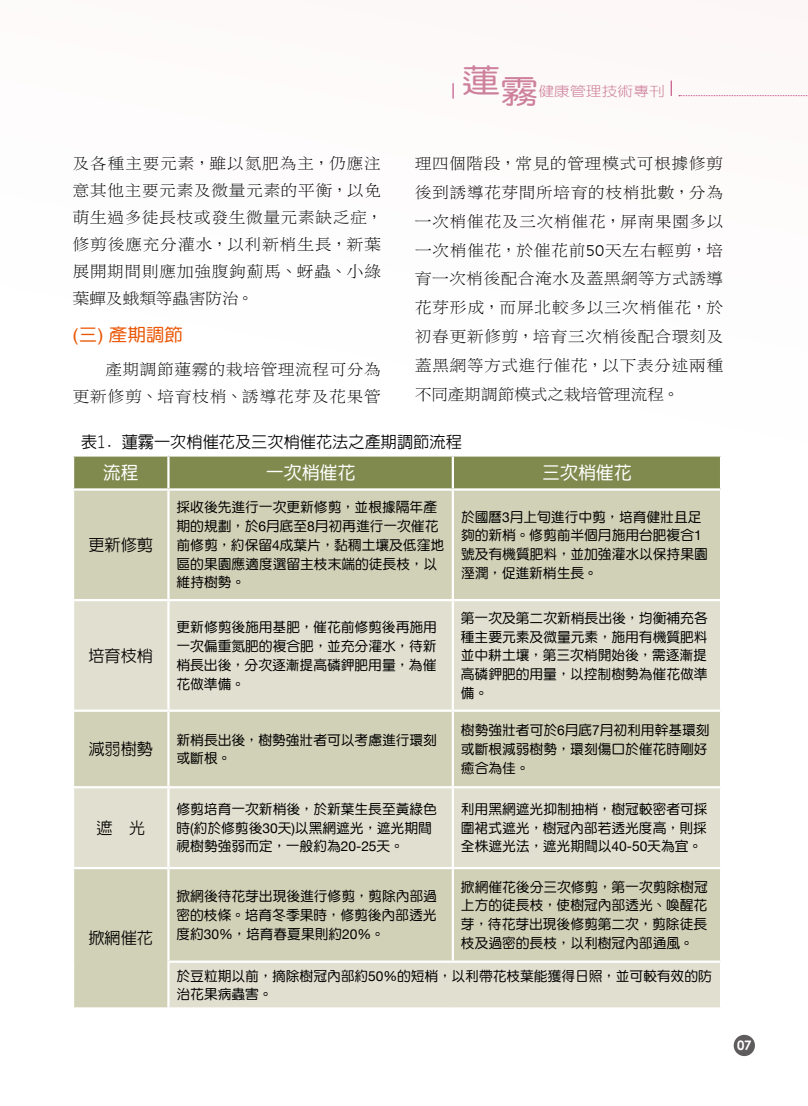
<style>
.page{position:relative;width:808px;height:1106px;background:#fff}
.page>*{position:absolute;margin:0;border:0;box-sizing:border-box;transform-origin:0 0}
.t1{font:32.4px "DF Yuan Std W5";color:#ce819c;scale:1.17 1}
.t2{font:18px "DF Yuan Std W5";letter-spacing:-.005em;color:#fff}
.t3{font:17.7px "DF Yuan Std W5";color:#ea5504;scale:1.05 1}
.t4{font:16.2px/28.8px "DF Li Song Std W3";letter-spacing:.01em;color:#000;text-align:justify;scale:1.06 1}
.t5{font:500 16.2px "AR New Hei B5";color:#000}
.t6{font:13.8px/18.8px "DF Yuan Std W5";letter-spacing:-.005em;color:#000}
.t7{font:13.5px "DF Yuan Std W3";letter-spacing:.005em;color:#ce819c;scale:1.17 1}
.t8{font:700 13.2px "Century Gothic";color:#fff}
.s1{font-family:"DF Hei Std W3"}
.s2{font-family:"Antique Oli T Ligh"}
.s3{font-family:"Helvetica"}
.s4{font-family:"Helvetica Neue"}
</style>
<div class="page">
<svg style="left:679px;top:95px;width:129px;height:1px"></svg>
<svg style="left:671px;top:81px;width:1px;height:15px"></svg>
<svg style="left:453px;top:83px;width:1px;height:16px"></svg>
<div style="left:734px;top:1034px;width:21px;height:22px;background:#5e5c5c;border-radius:50%"></div>
<div style="left:74px;top:456px;width:646px;height:32px;background:#808a4e"></div>
<div style="left:74px;top:490px;width:646px;height:109px;background:#d1d1b7"></div>
<svg style="left:74px;top:601px;width:646px;height:406px;background:#dad9c5"></svg>
<hr style="left:167px;top:490px;width:3px;height:109px;background:#fff">
<hr style="left:452px;top:490px;width:2px;height:109px;background:#fff">
<hr style="left:167px;top:601px;width:3px;height:108px;background:#fff">
<hr style="left:452px;top:601px;width:2px;height:108px;background:#fff">
<hr style="left:72px;top:709px;width:96px;height:3px;background:#fff">
<hr style="left:168px;top:709px;width:285px;height:3px;background:#fff">
<hr style="left:167px;top:712px;width:3px;height:74px;background:#fff">
<hr style="left:453px;top:709px;width:269px;height:3px;background:#fff">
<hr style="left:452px;top:712px;width:2px;height:74px;background:#fff">
<hr style="left:72px;top:786px;width:96px;height:2px;background:#fff">
<hr style="left:168px;top:786px;width:285px;height:2px;background:#fff">
<hr style="left:167px;top:788px;width:3px;height:79px;background:#fff">
<hr style="left:453px;top:786px;width:269px;height:2px;background:#fff">
<hr style="left:452px;top:788px;width:2px;height:79px;background:#fff">
<hr style="left:72px;top:867px;width:96px;height:2px;background:#fff">
<hr style="left:168px;top:867px;width:285px;height:2px;background:#fff">
<hr style="left:167px;top:869px;width:3px;height:91px;background:#fff">
<hr style="left:453px;top:867px;width:269px;height:2px;background:#fff">
<hr style="left:452px;top:869px;width:2px;height:91px;background:#fff">
<hr style="left:167px;top:960px;width:286px;height:2px;background:#fff">
<hr style="left:167px;top:962px;width:3px;height:45px;background:#fff">
<hr style="left:453px;top:960px;width:269px;height:2px;background:#fff">
<hr style="left:167px;top:456px;width:3px;height:32px;background:#fff">
<hr style="left:452px;top:456px;width:2px;height:32px;background:#fff">
<h1 class="t1" style="left:462px;top:68px;width:66px">蓮霧</h1>
<p class="t7" style="left:538px;top:84px;width:110px">健康管理技術專刊</p>
<p class="t4" style="left:415px;top:149px;width:293px">理四個階段<span class="s1">，</span>常見的管理模式可根據修剪後到誘導花芽間所培育的枝梢批數<span class="s1">，</span>分為一次梢催花及三次梢催花<span class="s1">，</span>屏南果園多以一次梢催花<span class="s1">，</span>於催花前<span class="s2">50</span>天左右輕剪<span class="s1">，</span>培育一次梢後配合淹水及蓋黑網等方式誘導花芽形成<span class="s1">，</span>而屏北較多以三次梢催花<span class="s1">，</span>於初春更新修剪<span class="s1">，</span>培育三次梢後配合環刻及蓋黑網等方式進行催花<span class="s1">，</span>以下表分述兩種不同產期調節模式之栽培管理流程<span class="s1">。</span></p>
<p class="t5" style="left:81px;top:434px;width:382px">表1. 蓮霧一次梢催花及三次梢催花法之產期調節流程</p>
<h2 class="t2" style="left:103px;top:463px;width:37px">流程</h2>
<h2 class="t2" style="left:266px;top:463px;width:91px">一次梢催花</h2>
<h2 class="t2" style="left:542px;top:463px;width:91px">三次梢催花</h2>
<p class="t4" style="left:72px;top:150px;width:294px;line-height:27px">及各種主要元素<span class="s1">，</span>雖以氮肥為主<span class="s1">，</span>仍應注意其他主要元素及微量元素的平衡<span class="s1">，</span>以免萌生過多徒長枝或發生微量元素缺乏症<span class="s1">，</span>修剪後應充分灌水<span class="s1">，</span>以利新梢生長<span class="s1">，</span>新葉展開期間則應加強腹鉤薊馬<span class="s1">、</span>蚜蟲<span class="s1">、</span>小綠葉蟬及蛾類等蟲害防治<span class="s1">。</span></p>
<p class="t3" style="left:73px;top:325px;width:107px"><span class="s3">(</span>三<span class="s3">)</span> 產期調節</p>
<p class="t4" style="left:72px;top:356px;width:293px;line-height:27px;text-align:right">產期調節蓮霧的栽培管理流程可分為<br>更新修剪<span class="s1">、</span>培育枝梢<span class="s1">、</span>誘導花芽及花果管</p>
<p class="t5" style="left:88px;top:536px;width:66px">更新修剪</p>
<p class="t5" style="left:88px;top:647px;width:66px">培育枝梢</p>
<p class="t6" style="left:176px;top:497px;width:269px">採收後先進行一次更新修剪，並根據隔年產期的規劃，於<span class="s4">6</span>月底至<span class="s4">8</span>月初再進行一次催花前修剪，約保留<span class="s4">4</span>成葉片，黏稠土壤及低窪地區的果園應適度選留主枝末端的徒長枝，以維持樹勢。</p>
<p class="t6" style="left:461px;top:507px;width:248px">於國曆<span class="s4">3</span>月上旬進行中剪，培育健壯且足夠的新梢。修剪前半個月施用台肥複合<span class="s4">1</span>號及有機質肥料，並加強灌水以保持果園溼潤，促進新梢生長。</p>
<p class="t6" style="left:176px;top:617px;width:262px;text-align:justify">更新修剪後施用基肥，催花前修剪後再施用一次偏重氮肥的複合肥，並充分灌水，待新梢長出後，分次逐漸提高磷鉀肥用量，為催花做準備。</p>
<p class="t6" style="left:461px;top:608px;width:248px;text-align:justify">第一次及第二次新梢長出後，均衡補充各種主要元素及微量元素，施用有機質肥料並中耕土壤，第三次梢開始後，需逐漸提高磷鉀肥的用量，以控制樹勢為催花做準備。</p>
<p class="t5" style="left:88px;top:741px;width:66px">減弱樹勢</p>
<p class="t6" style="left:176px;top:730px;width:262px">新梢長出後，樹勢強壯者可以考慮進行環刻或斷根。</p>
<p class="t6" style="left:461px;top:720px;width:250px">樹勢強壯者可於<span class="s4">6</span>月底<span class="s4">7</span>月初利用幹基環刻或斷根減弱樹勢，環刻傷口於催花時剛好癒合為佳。</p>
<p class="t5" style="left:96px;top:819px;width:50px">遮　光</p>
<p class="t5" style="left:88px;top:930px;width:66px">掀網催花</p>
<p class="t6" style="left:176px;top:799px;width:262px">修剪培育一次新梢後，於新葉生長至黃綠色時<span class="s4">(</span>約於修剪後<span class="s4">30</span>天<span class="s4">)</span>以黑網遮光，遮光期間視樹勢強弱而定，一般約為<span class="s4">20-25</span>天。</p>
<p class="t6" style="left:461px;top:799px;width:248px;text-align:justify">利用黑網遮光抑制抽梢，樹冠較密者可採圍裙式遮光，樹冠內部若透光度高，則採全株遮光法，遮光期間以<span class="s4">40-50</span>天為宜。</p>
<p class="t6" style="left:177px;top:886px;width:262px;text-align:justify">掀網後待花芽出現後進行修剪，剪除內部過密的枝條。培育冬季果時，修剪後內部透光度約<span class="s4">30%</span>，培育春夏果則約<span class="s4">20%</span>。</p>
<p class="t6" style="left:461px;top:877px;width:248px;text-align:justify">掀網催花後分三次修剪，第一次剪除樹冠上方的徒長枝，使樹冠內部透光、喚醒花芽，待花芽出現後修剪第二次，剪除徒長枝及過密的長枝，以利樹冠內部通風。</p>
<p class="t6" style="left:177px;top:966px;width:537px">於豆粒期以前，摘除樹冠內部約<span class="s4">50%</span>的短梢，以利帶花枝葉能獲得日照，並可較有效的防治花果病蟲害。</p>
<p class="t8" style="left:737px;top:1037px;width:16px">07</p>
</div>
